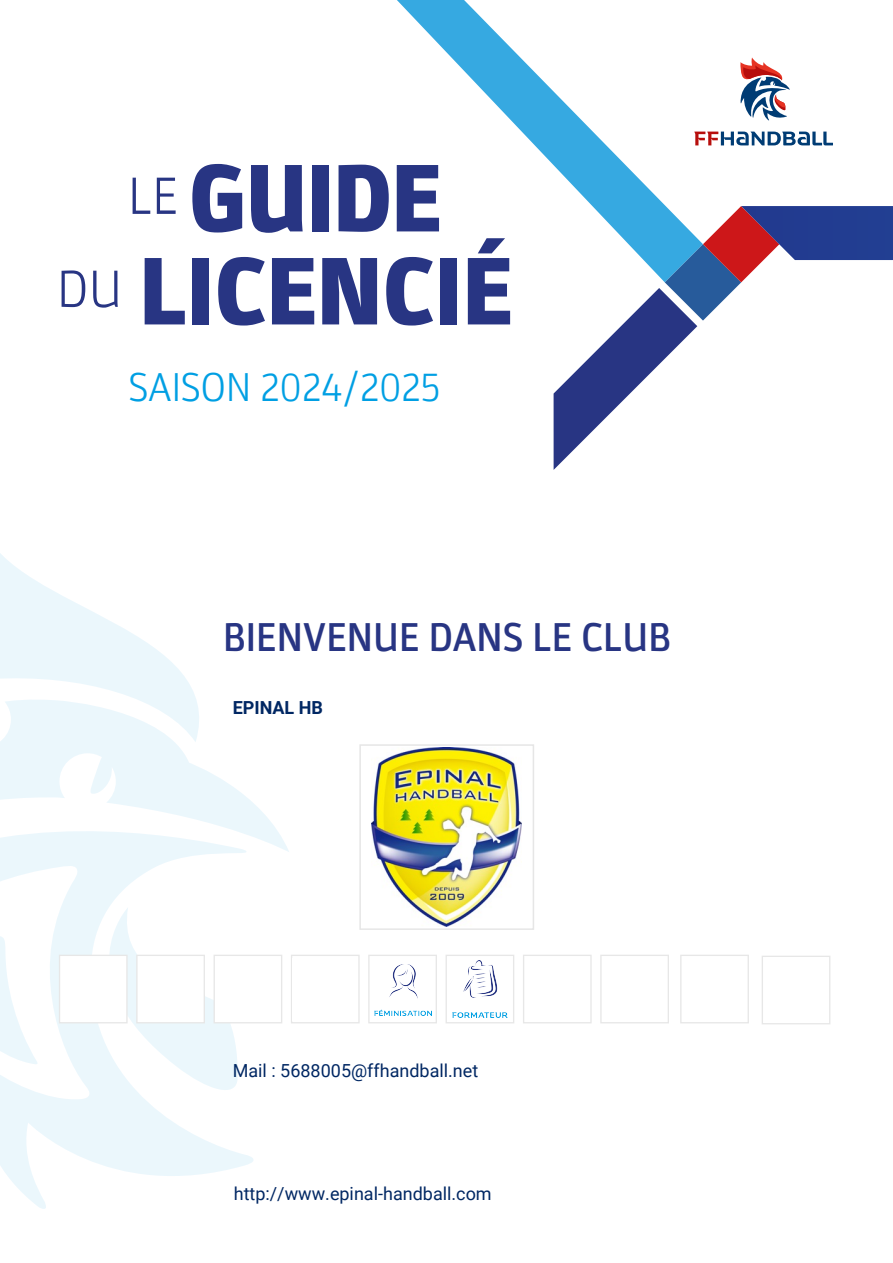
<style>
.page{position:relative;width:893px;height:1263px;background:#fff}
.page>*{position:absolute;margin:0;border:0;box-sizing:border-box;transform-origin:0 0}
.t1{font:900 96.45px/93px "Parka";letter-spacing:-.01em;color:#283583;text-align:center}
.t2{font:500 40.5px "Parka";letter-spacing:-.01em;color:#283583}
.t3{font:300 40.5px "Parka";letter-spacing:-.01em;color:#009fe3}
.t4{font:18px "Roboto";color:#002763}
.t5{font:700 18px "Roboto";color:#002763}
</style>
<div class="page">
<svg style="left:0;top:852px;width:254px;height:357px"></svg>
<svg style="left:0;top:553px;width:196px;height:145px;fill:#ebf7fc"></svg>
<svg style="left:0;top:698px;width:289px;height:154px"></svg>
<svg style="left:62px;top:907px;width:176px;height:192px"></svg>
<svg style="left:703px;top:132px;width:130px;height:13px"></svg>
<svg style="left:740px;top:57px;width:50px;height:64px"></svg>
<div style="left:59px;top:955px;width:69px;height:68px;background:#fff;border:1px solid #e7e7e7"></div>
<div style="left:291px;top:955px;width:69px;height:68px;background:#fff;border:1px solid #e7e7e7"></div>
<div style="left:136px;top:955px;width:69px;height:68px;background:#fff;border:1px solid #e7e7e7"></div>
<div style="left:368px;top:955px;width:69px;height:68px;background:#fff;border:1px solid #e7e7e7"></div>
<div style="left:523px;top:955px;width:69px;height:68px;background:#fff;border:1px solid #e7e7e7"></div>
<div style="left:214px;top:955px;width:68px;height:68px;background:#fff;border:1px solid #e7e7e7"></div>
<div style="left:446px;top:955px;width:68px;height:68px;background:#fff;border:1px solid #e7e7e7"></div>
<div style="left:600px;top:955px;width:69px;height:68px;background:#fff;border:1px solid #e7e7e7"></div>
<div style="left:762px;top:956px;width:68px;height:68px;background:#fff;border:1px solid #e7e7e7"></div>
<svg style="left:397px;top:0;width:306px;height:206px"></svg>
<svg style="left:554px;top:206px;width:339px;height:264px"></svg>
<div style="left:680px;top:955px;width:69px;height:68px;background:#fff;border:1px solid #e7e7e7"></div>
<img style="left:374px;top:964px;width:58px;height:51px">
<img style="left:452px;top:960px;width:55px;height:57px">
<div style="left:359px;top:744px;width:175px;height:186px;border:2px solid #e6e6e6"></div>
<img style="left:372px;top:747px;width:150px;height:180px">
<div style="left:766px;top:957px;width:60px;height:62px;background:#fff"></div>
<h1 class="t1" style="left:57px;top:152px;width:458px"><sup>LE</sup> GUIDE<br><sup>DU</sup> LICENCIÉ</h1>
<h2 class="t3" style="left:129px;top:365px;width:314px">SAISON 2024/2025</h2>
<h2 class="t2" style="left:223px;top:615px;width:449px">BIENVENUE DANS LE CLUB</h2>
<p class="t5" style="left:233px;top:694px;width:92px">EPINAL HB</p>
<p class="t4" style="left:233px;top:1058px;width:247px">Mail : 5688005@ffhandball.net</p>
<p class="t4" style="left:234px;top:1181px;width:259px">http://www.epinal-handball.com</p>
</div>
